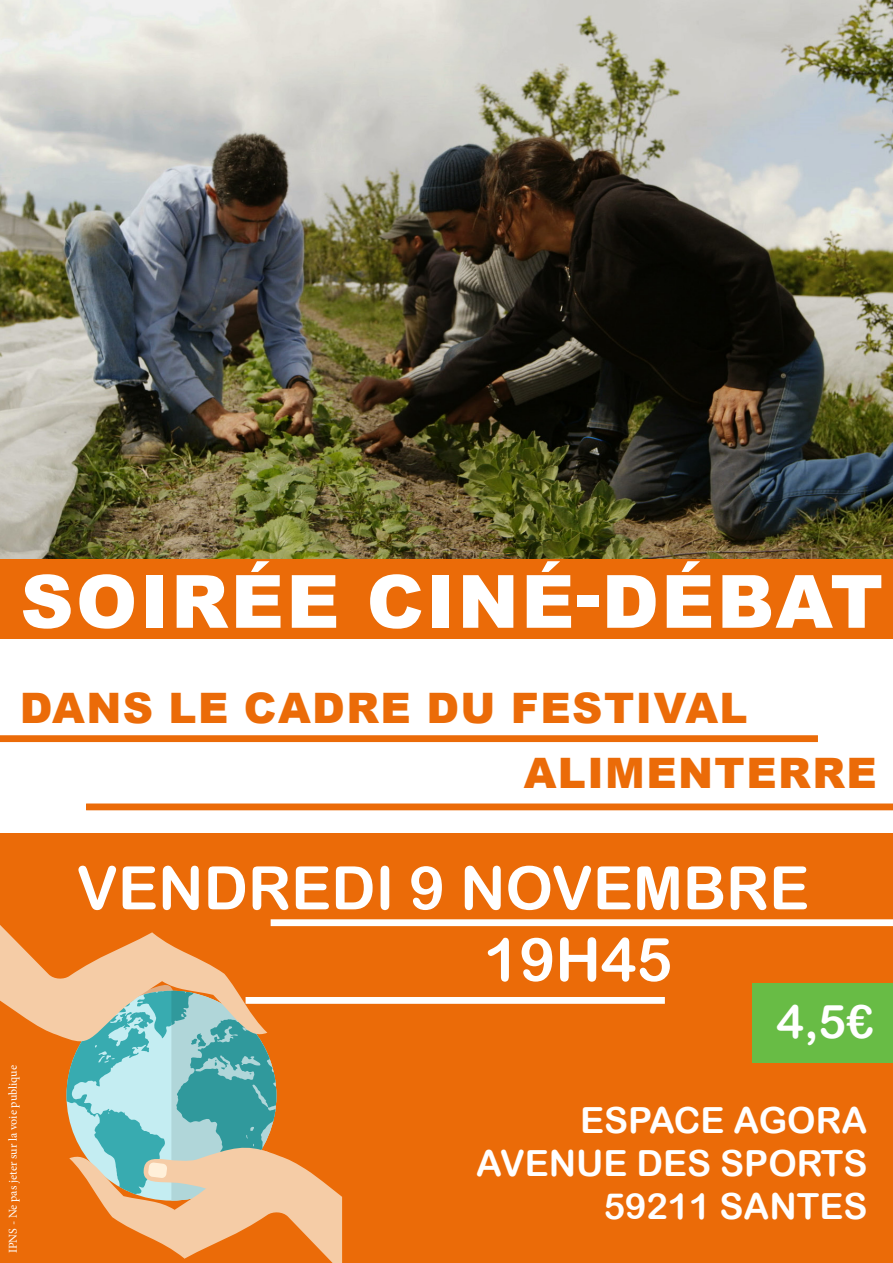
<style>
.page{position:relative;width:893px;height:1263px;background:#fff}
.page>*{position:absolute;margin:0;border:0;box-sizing:border-box;transform-origin:0 0}
.t1{font:900 73.5px "Arial";letter-spacing:.035em;color:#fff}
.t2{font:60px "Arial Rounded MT Bold";color:#fff}
.t3{font:46.5px "Arial Rounded MT Bold";color:#fff}
.t4{font:900 42px "Arial";letter-spacing:.035em;color:#eb6b08}
.t5{font:36px/43.2px "Arial Rounded MT Bold";color:#fff;text-align:right}
.t6{font:12px "Minion Pro";color:#fff}
</style>
<div class="page">
<div style="left:0;top:833px;width:893px;height:430px;background:#eb6b08"></div>
<img style="left:0;top:0;width:893px;height:559px">
<div style="left:0;top:559px;width:893px;height:80px;background:#eb6b08"></div>
<div style="left:1px;top:736px;width:816px;height:5px;background:#eb6b08"></div>
<div style="left:0;top:735px;width:818px;height:7px;border:2px solid #eb6b08"></div>
<svg style="left:86px;top:803px;width:807px;height:7px;background:#ec7519"></svg>
<svg style="left:0;top:919px;width:893px;height:344px"></svg>
<div style="left:246px;top:997px;width:419px;height:7px;background:#fff;border:2px solid #fff"></div>
<p class="t1" style="left:20px;top:548px;width:864px">SOIRÉE CINÉ-DÉBAT</p>
<p class="t4" style="left:20px;top:678px;width:729px">DANS LE CADRE DU FESTIVAL</p>
<p class="t4" style="left:524px;top:742px;width:355px">ALIMENTERRE</p>
<p class="t2" style="left:77px;top:852px;width:734px">VENDREDI 9 NOVEMBRE</p>
<p class="t6" style="left:5px;top:1253px;width:190px;rotate:-90deg">IPNS - Ne pas jeter sur la voie publique</p>
<p class="t2" style="left:484px;top:924px;width:190px">19H45</p>
<p class="t3" style="left:776px;top:994px;width:99px">4,5€</p>
<p class="t5" style="left:476px;top:1098px;width:393px">ESPACE AGORA<br>AVENUE DES SPORTS<br>59211 SANTES</p>
</div>
